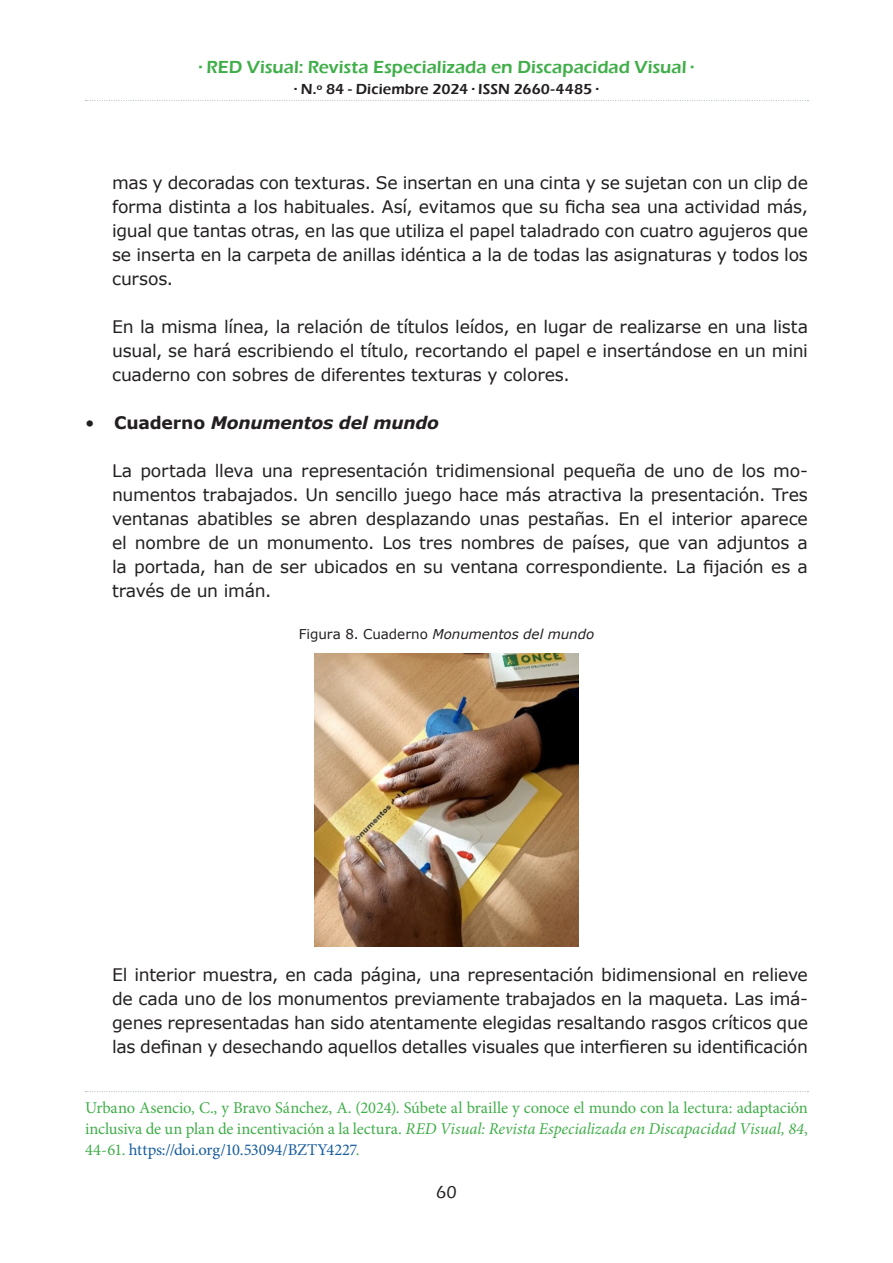
<style>
.page{position:relative;width:893px;height:1263px;background:#fff}
.page>*{position:absolute;margin:0;border:0;box-sizing:border-box;transform-origin:0 0}
.t1{font:600 18px "Eras ITC";color:#40ae49}
.t2{font:500 18px "Eras ITC";color:#231f20}
.t3{font:17.25px/24px "Verdana";letter-spacing:-.015em;color:#231f20;text-align:justify}
.t4{font:italic 700 17.25px "Verdana";letter-spacing:-.015em;color:#231f20}
.t5{font:16.5px/21px "Minion Pro";letter-spacing:-.01em;color:#40ae49;text-align:justify}
.t6{font:600 15px "Eras ITC";letter-spacing:.005em;color:#231f20}
.t7{font:italic 13.5px "Verdana";letter-spacing:-.005em;color:#231f20}
.s1{font-weight:400;font-style:normal}
.s2{font-style:normal}
.s3{font-style:italic}
.s4{color:#175d9e}
</style>
<div class="page">
<svg style="left:86px;top:100px;width:722px;height:1px"></svg>
<img style="left:314px;top:654px;width:265px;height:292px">
<svg style="left:86px;top:1091px;width:722px;height:1px"></svg>
<p class="t1" style="left:199px;top:56px;width:496px">· RED Visual: Revista Especializada en Discapacidad Visual ·</p>
<p class="t6" style="left:295px;top:80px;width:305px">· N.º 84 - Diciembre 2024 · ISSN 2660-4485 ·</p>
<p class="t3" style="left:112px;top:171px;width:697px">mas y decoradas con texturas. Se insertan en una cinta y se sujetan con un clip de forma distinta a los habituales. Así, evitamos que su ficha sea una actividad más, igual que tantas otras, en las que utiliza el papel taladrado con cuatro agujeros que se inserta en la carpeta de anillas idéntica a la de todas las asignaturas y todos los cursos.</p>
<p class="t3" style="left:112px;top:315px;width:697px">En la misma línea, la relación de títulos leídos, en lugar de realizarse en una lista usual, se hará escribiendo el título, recortando el papel e insertándose en un mini cuaderno con sobres de diferentes texturas y colores.</p>
<p class="t4" style="left:85px;top:411px;width:355px"><span class="s1">•</span> <span class="s2">Cuaderno</span> Monumentos del mundo</p>
<p class="t3" style="left:112px;top:459px;width:697px">La portada lleva una representación tridimensional pequeña de uno de los mo&shy;numentos trabajados. Un sencillo juego hace más atractiva la presentación. Tres ventanas abatibles se abren desplazando unas pestañas. En el interior aparece el nombre de un monumento. Los tres nombres de países, que van adjuntos a la portada, han de ser ubicados en su ventana correspondiente. La fijación es a través de un imán.</p>
<p class="t7" style="left:299px;top:625px;width:297px"><span class="s2">Figura 8. Cuaderno</span> Monumentos del mundo</p>
<p class="t3" style="left:112px;top:963px;width:697px">El interior muestra, en cada página, una representación bidimensional en relieve de cada uno de los monumentos previamente trabajados en la maqueta. Las imá&shy;genes representadas han sido atentamente elegidas resaltando rasgos críticos que las definan y desechando aquellos detalles visuales que interfieren su identificación</p>
<p class="t5" style="left:85px;top:1098px;width:724px">Urbano Asencio, C., y Bravo Sánchez, A. (2024). Súbete al braille y conoce el mundo con la lectura: adaptación inclusiva de un plan de incentivación a la lectura. <span class="s3">RED Visual: Revista Especializada en Discapacidad Visual, 84</span>, 44-61. <span class="s4">https://doi.org/10.53094/BZTY4227</span>.</p>
<p class="t2" style="left:436px;top:1181px;width:22px">60</p>
</div>
